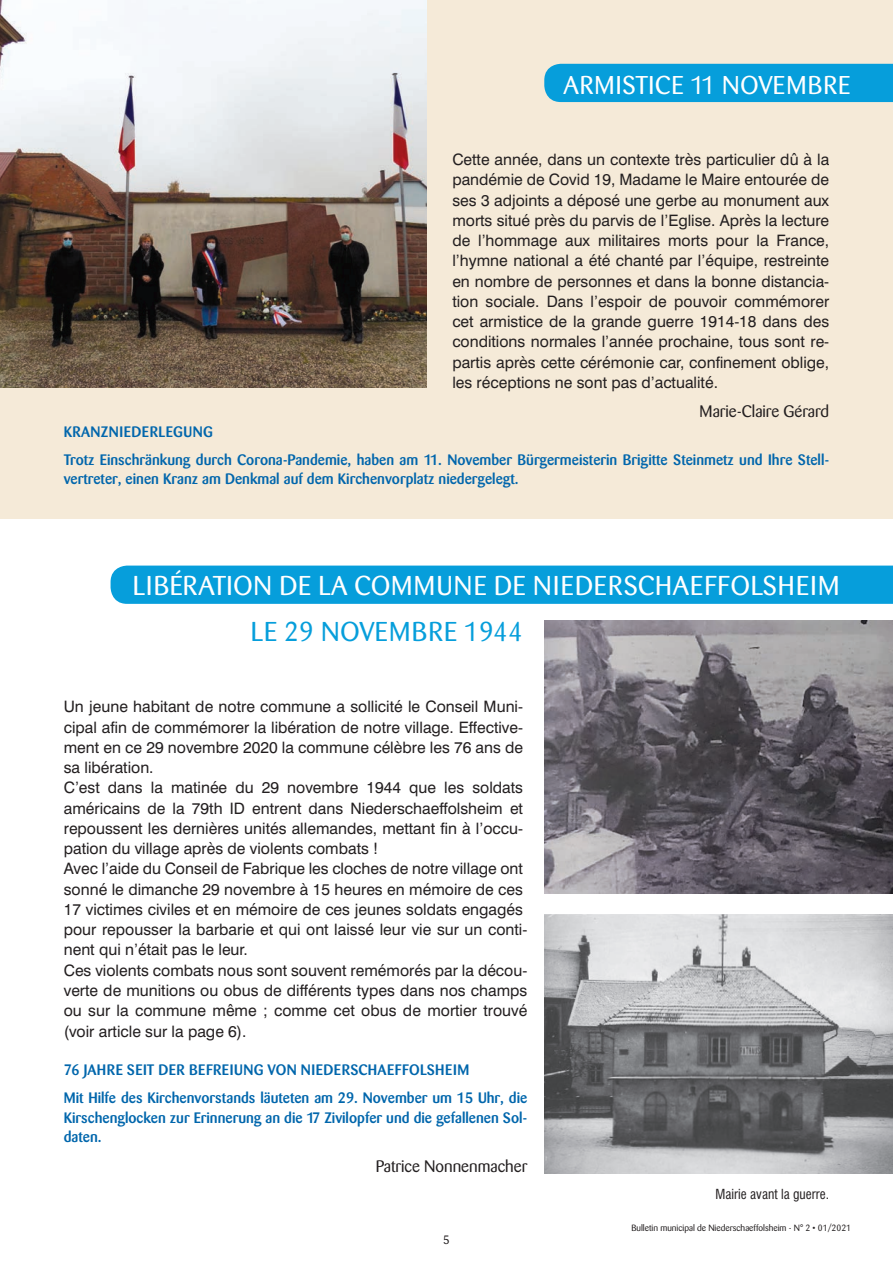
<style>
.page{position:relative;width:893px;height:1263px;background:#fff}
.page>*{position:absolute;margin:0;border:0;box-sizing:border-box;transform-origin:0 0}
.t1{font:27px "Barmeno";letter-spacing:.03em;color:#fff}
.t2{font:27px "Barmeno";letter-spacing:.02em;color:#069edb}
.t3{font:25.5px "Barmeno";letter-spacing:.03em;color:#fff}
.t4{font:16.5px "Barmeno";color:#231f20}
.t5{font:15.75px/20.2px "Swiss 721 BT";color:#231f20;text-align:justify}
.t6{font:500 15px/28px "Barmeno";color:#0166ac}
.t7{font:condensed 13.5px "Swiss 721 BT";color:#231f20}
.t8{font:12px "Barmeno";color:#231f20}
.t9{font:9px "Barmeno";color:#231f20}
</style>
<div class="page">
<div style="left:0;top:0;width:893px;height:519px;background:#f5ead8"></div>
<div style="left:544px;top:64px;width:349px;height:38px;background:#069edb"></div>
<img style="left:0;top:0;width:427px;height:388px">
<div style="left:111px;top:566px;width:782px;height:38px;background:#069edb"></div>
<img style="left:544px;top:914px;width:349px;height:260px">
<img style="left:544px;top:621px;width:349px;height:272px">
<h2 class="t3" style="left:564px;top:70px;width:288px">ARMISTICE 11 NOVEMBRE</h2>
<p class="t5" style="left:452px;top:149px;width:378px">Cette année, dans un contexte très particulier dû à la pandémie de Covid 19, Madame le Maire entourée de ses 3 adjoints a déposé une gerbe au monument aux morts situé près du parvis de l’Eglise. Après la lecture de l’hommage aux militaires morts pour la France, l’hymne national a été chanté par l’équipe, restreinte en nombre de personnes et dans la bonne distancia&shy;tion sociale. Dans l’espoir de pouvoir commémorer cet armistice de la grande guerre 1914-18 dans des conditions normales l’année prochaine, tous sont re&shy;partis après cette cérémonie car, confinement oblige, les réceptions ne sont pas d’actualité.</p>
<p class="t4" style="left:700px;top:402px;width:131px">Marie-Claire Gérard</p>
<p class="t6" style="left:64px;top:418px;width:767px">KRANZNIEDERLEGUNG<br>Trotz Einschränkung durch Corona-Pandemie, haben am 11. November Bürgermeisterin Brigitte Steinmetz und Ihre Stell-</p>
<p class="t6" style="left:64px;top:465px;width:456px">vertreter, einen Kranz am Denkmal auf dem Kirchenvorplatz niedergelegt.</p>
<h1 class="t1" style="left:133px;top:570px;width:708px">LIBÉRATION DE LA COMMUNE DE NIEDERSCHAEFFOLSHEIM</h1>
<h1 class="t2" style="left:251px;top:616px;width:274px">LE 29 NOVEMBRE 1944</h1>
<p class="t5" style="left:64px;top:696px;width:465px;text-align:left">Un jeune habitant de notre commune a sollicité le Conseil Muni&shy;cipal afin de commémorer la libération de notre village. Effective&shy;ment en ce 29 novembre 2020 la commune célèbre les 76 ans de sa libération.<br>C’est dans la matinée du 29 novembre 1944 que les soldats américains de la 79th ID entrent dans Niederschaeffolsheim et repoussent les dernières unités allemandes, mettant fin à l’occu&shy;pation du village après de violents combats !<br>Avec l’aide du Conseil de Fabrique les cloches de notre village ont sonné le dimanche 29 novembre à 15 heures en mémoire de ces 17 victimes civiles et en mémoire de ces jeunes soldats engagés pour repousser la barbarie et qui ont laissé leur vie sur un conti&shy;nent qui n’était pas le leur.<br>Ces violents combats nous sont souvent remémorés par la décou&shy;verte de munitions ou obus de différents types dans nos champs ou sur la commune même ; comme cet obus de mortier trouvé (voir article sur la page 6).</p>
<p class="t6" style="left:64px;top:1056px;width:465px">76 JAHRE SEIT DER BEFREIUNG VON NIEDERSCHAEFFOLSHEIM<br>Mit Hilfe des Kirchenvorstands läuteten am 29. November um 15 Uhr, die</p>
<p class="t6" style="left:64px;top:1108px;width:465px;line-height:19.5px">Kirschenglocken zur Erinnerung an die 17 Zivilopfer und die gefallenen Sol&shy;daten.</p>
<p class="t4" style="left:376px;top:1157px;width:153px">Patrice Nonnenmacher</p>
<p class="t8" style="left:443px;top:1233px;width:8px">5</p>
<p class="t7" style="left:716px;top:1186px;width:115px">Mairie avant la guerre.</p>
<p class="t9" style="left:631px;top:1223px;width:221px">Bulletin municipal de Niederschaeffolsheim - N° 2 • 01/2021</p>
</div>
